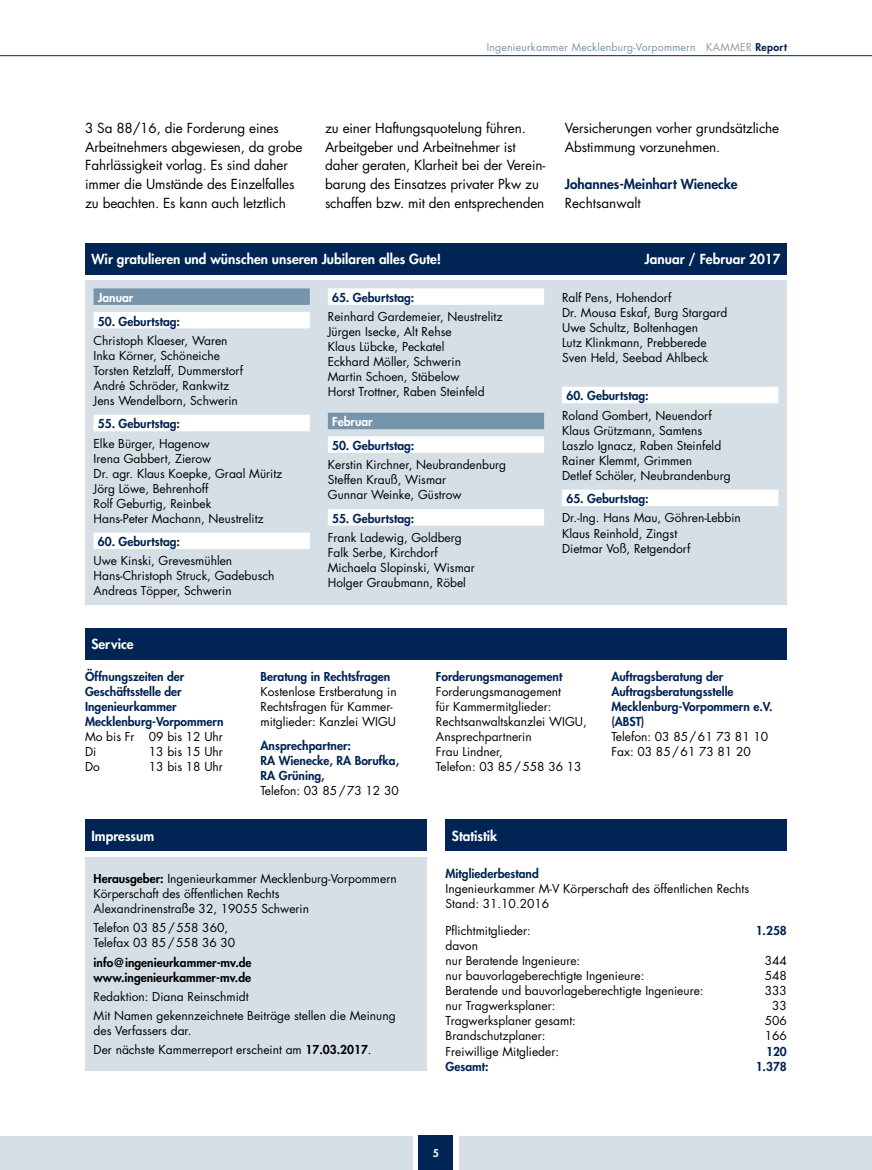
<style>
.page{position:relative;width:872px;height:1170px;background:#fff}
.page>*{position:absolute;margin:0;border:0;box-sizing:border-box;transform-origin:0 0}
.t1{font:13.5px/18.8px "Futura";letter-spacing:-.01em;color:#000}
.t2{font:800 13.5px "Futura";color:#fff}
.t3{font:800 13.5px "Futura";color:#002454}
.t4{font:12px/15px "Futura";color:#000}
.t5{font:800 12px/15px "Futura";color:#002454}
.t6{font:800 12px/15px "Futura";color:#000}
.t7{font:800 12px "Futura";color:#fff}
.t8{font:10.5px "Futura";letter-spacing:.02em;color:#7695ab}
.t9{font:800 10.5px "Futura";color:#fff}
.s1{color:#979797}
.s2{font-weight:800;color:#002454}
.s3{font-weight:800}
</style>
<div class="page">
<hr style="left:0;top:55px;width:872px;height:1px;background:#002454">
<div style="left:0;top:1135px;width:412px;height:34px;background:#d7dfe6"></div>
<div style="left:419px;top:1135px;width:34px;height:34px;background:#002454"></div>
<div style="left:459px;top:1135px;width:413px;height:34px;background:#d7dfe6"></div>
<div style="left:85px;top:281px;width:702px;height:324px;background:#d7dfe6"></div>
<div style="left:85px;top:243px;width:702px;height:31px;background:#002454"></div>
<div style="left:94px;top:288px;width:216px;height:17px;background:#7695ab"></div>
<div style="left:94px;top:312px;width:216px;height:16px;background:#fff"></div>
<div style="left:94px;top:414px;width:216px;height:17px;background:#fff"></div>
<div style="left:94px;top:532px;width:216px;height:17px;background:#fff"></div>
<div style="left:328px;top:288px;width:216px;height:17px;background:#fff"></div>
<div style="left:328px;top:412px;width:216px;height:17px;background:#7695ab"></div>
<div style="left:328px;top:436px;width:216px;height:16px;background:#fff"></div>
<div style="left:328px;top:509px;width:216px;height:16px;background:#fff"></div>
<div style="left:562px;top:387px;width:216px;height:16px;background:#fff"></div>
<div style="left:562px;top:489px;width:216px;height:17px;background:#fff"></div>
<div style="left:85px;top:857px;width:341px;height:213px;background:#d7dfe6"></div>
<div style="left:85px;top:819px;width:341px;height:31px;background:#002454"></div>
<div style="left:445px;top:819px;width:342px;height:31px;background:#002454"></div>
<div style="left:85px;top:628px;width:702px;height:31px;background:#002454"></div>
<p class="t8" style="left:486px;top:40px;width:302px">Ingenieurkammer Mecklenburg-Vorpommern <span class="s1">KAMMER</span> <span class="s2">Report</span></p>
<p class="t1" style="left:85px;top:118px;width:219px">3 Sa 88/16, die Forderung eines Arbeitnehmers abgewiesen, da grobe Fahrlässigkeit vorlag. Es sind daher immer die Umstände des Einzelfalles zu beachten. Es kann auch letztlich</p>
<p class="t1" style="left:325px;top:118px;width:222px">zu einer Haftungsquotelung führen.<br>Arbeitgeber und Arbeitnehmer ist daher geraten, Klarheit bei der Verein&shy;barung des Einsatzes privater Pkw zu schaffen bzw. mit den entsprechenden</p>
<p class="t1" style="left:565px;top:118px;width:216px">Versicherungen vorher grundsätzliche<br>Abstimmung vorzunehmen.</p>
<p class="t3" style="left:565px;top:175px;width:174px">Johannes-Meinhart Wienecke</p>
<p class="t1" style="left:565px;top:193px;width:77px">Rechtsanwalt</p>
<p class="t2" style="left:91px;top:250px;width:351px">Wir gratulieren und wünschen unseren Jubilaren alles Gute!</p>
<p class="t2" style="left:644px;top:250px;width:137px">Januar / Februar 2017</p>
<p class="t7" style="left:98px;top:289px;width:37px">Januar</p>
<p class="t5" style="left:98px;top:313px;width:84px">50. Geburtstag:</p>
<p class="t4" style="left:94px;top:333px;width:151px">Christoph Klaeser, Waren<br>Inka Körner, Schöneiche<br>Torsten Retzlaff, Dummerstorf<br>André Schröder, Rankwitz<br>Jens Wendelborn, Schwerin</p>
<p class="t5" style="left:98px;top:416px;width:84px">55. Geburtstag:</p>
<p class="t4" style="left:94px;top:435px;width:190px">Elke Bürger, Hagenow<br>Irena Gabbert, Zierow<br>Dr. agr. Klaus Koepke, Graal Müritz<br>Jörg Löwe, Behrenhoff<br>Rolf Geburtig, Reinbek<br>Hans-Peter Machann, Neustrelitz</p>
<p class="t5" style="left:98px;top:534px;width:84px">60. Geburtstag:</p>
<p class="t4" style="left:94px;top:553px;width:182px">Uwe Kinski, Grevesmühlen<br>Hans-Christoph Struck, Gadebusch<br>Andreas Töpper, Schwerin</p>
<p class="t4" style="left:562px;top:290px;width:167px">Ralf Pens, Hohendorf<br>Dr. Mousa Eskaf, Burg Stargard<br>Uwe Schultz, Boltenhagen<br>Lutz Klinkmann, Prebberede<br>Sven Held, Seebad Ahlbeck</p>
<p class="t5" style="left:566px;top:388px;width:84px">60. Geburtstag:</p>
<p class="t4" style="left:562px;top:407px;width:170px">Roland Gombert, Neuendorf<br>Klaus Grützmann, Samtens<br>Laszlo Ignacz, Raben Steinfeld<br>Rainer Klemmt, Grimmen<br>Detlef Schöler, Neubrandenburg</p>
<p class="t5" style="left:566px;top:491px;width:84px">65. Geburtstag:</p>
<p class="t4" style="left:562px;top:510px;width:180px">Dr.-Ing. Hans Mau, Göhren-Lebbin<br>Klaus Reinhold, Zingst<br>Dietmar Voß, Retgendorf</p>
<p class="t5" style="left:332px;top:290px;width:84px">65. Geburtstag:</p>
<p class="t4" style="left:328px;top:309px;width:176px">Reinhard Gardemeier, Neustrelitz<br>Jürgen Isecke, Alt Rehse<br>Klaus Lübcke, Peckatel<br>Eckhard Möller, Schwerin<br>Martin Schoen, Stäbelow<br>Horst Trottner, Raben Steinfeld</p>
<p class="t7" style="left:332px;top:414px;width:42px">Februar</p>
<p class="t5" style="left:332px;top:437px;width:84px">50. Geburtstag:</p>
<p class="t4" style="left:328px;top:457px;width:180px">Kerstin Kirchner, Neubrandenburg<br>Steffen Krauß, Wismar<br>Gunnar Weinke, Güstrow</p>
<p class="t5" style="left:332px;top:510px;width:84px">55. Geburtstag:</p>
<p class="t4" style="left:328px;top:530px;width:148px">Frank Ladewig, Goldberg<br>Falk Serbe, Kirchdorf<br>Michaela Slopinski, Wismar<br>Holger Graubmann, Röbel</p>
<p class="t2" style="left:91px;top:635px;width:44px">Service</p>
<p class="t5" style="left:85px;top:669px;width:140px">Öffnungszeiten der<br>Geschäftsstelle der<br>Ingenieurkammer<br>Mecklenburg-Vorpommern</p>
<p class="t4" style="left:85px;top:729px;width:139px">Mo bis Fr 09 bis 12 Uhr<br>Di</p>
<p class="t4" style="left:149px;top:744px;width:76px">13 bis 15 Uhr</p>
<p class="t4" style="left:85px;top:759px;width:16px">Do</p>
<p class="t4" style="left:149px;top:759px;width:76px">13 bis 18 Uhr</p>
<p class="t2" style="left:91px;top:826px;width:64px">Impressum</p>
<p class="t5" style="left:260px;top:669px;width:131px">Beratung in Rechtsfragen</p>
<p class="t4" style="left:260px;top:684px;width:138px">Kostenlose Erstberatung in<br>Rechtsfragen für Kammer&shy;mitglieder: Kanzlei WIGU</p>
<p class="t5" style="left:260px;top:737px;width:140px">Ansprechpartner:<br>RA Wienecke, RA Borufka,<br>RA Grüning,</p>
<p class="t4" style="left:260px;top:782px;width:140px">Telefon: 03 85/73 12 30</p>
<p class="t4" style="left:94px;top:870px;width:305px"><span class="s3">Herausgeber:</span> Ingenieurkammer Mecklenburg-Vorpommern<br>Körperschaft des öffentlichen Rechts<br>Alexandrinenstraße 32, 19055 Schwerin</p>
<p class="t4" style="left:94px;top:920px;width:143px">Telefon 03 85/558 360,<br>Telefax 03 85/558 36 30</p>
<p class="t6" style="left:94px;top:954px;width:160px">info@ingenieurkammer-mv.de www.ingenieurkammer-mv.de</p>
<p class="t4" style="left:94px;top:986px;width:304px;line-height:19.2px">Redaktion: Diana Reinschmidt<br>Mit Namen gekennzeichnete Beiträge stellen die Meinung</p>
<p class="t4" style="left:94px;top:1020px;width:279px;line-height:19.2px">des Verfassers dar.<br>Der nächste Kammerreport erscheint am <span class="s3">17.03.2017</span>.</p>
<p class="t5" style="left:436px;top:669px;width:128px">Forderungsmanagement</p>
<p class="t4" style="left:436px;top:684px;width:152px">Forderungsmanagement<br>für Kammermitglieder:<br>Rechtsanwaltskanzlei WIGU,<br>Ansprechpartnerin<br>Frau Lindner,<br>Telefon: 03 85/558 36 13</p>
<p class="t2" style="left:452px;top:826px;width:47px">Statistik</p>
<p class="t5" style="left:611px;top:669px;width:163px">Auftragsberatung der<br>Auftragsberatungsstelle<br>Mecklenburg-Vorpommern e.V. (ABST)</p>
<p class="t4" style="left:611px;top:729px;width:158px">Telefon: 03 85/61 73 81 10<br>Fax: 03 85/61 73 81 20</p>
<p class="t5" style="left:445px;top:865px;width:95px">Mitgliederbestand</p>
<p class="t4" style="left:445px;top:880px;width:305px">Ingenieurkammer M-V Körperschaft des öffentlichen Rechts<br>Stand: 31.10.2016</p>
<p class="t4" style="left:445px;top:923px;width:87px">Pflichtmitglieder:</p>
<p class="t5" style="left:755px;top:923px;width:33px">1.258</p>
<p class="t4" style="left:445px;top:938px;width:136px">davon<br>nur Beratende Ingenieure:</p>
<p class="t4" style="left:764px;top:953px;width:24px">344</p>
<p class="t4" style="left:445px;top:968px;width:200px">nur bauvorlageberechtigte Ingenieure:</p>
<p class="t4" style="left:764px;top:968px;width:24px">548</p>
<p class="t4" style="left:445px;top:983px;width:259px">Beratende und bauvorlageberechtigte Ingenieure:</p>
<p class="t4" style="left:764px;top:983px;width:24px">333</p>
<p class="t4" style="left:445px;top:998px;width:111px">nur Tragwerksplaner:</p>
<p class="t4" style="left:772px;top:998px;width:16px">33</p>
<p class="t4" style="left:445px;top:1013px;width:132px">Tragwerksplaner gesamt:</p>
<p class="t4" style="left:764px;top:1013px;width:24px">506</p>
<p class="t4" style="left:445px;top:1028px;width:101px">Brandschutzplaner:</p>
<p class="t4" style="left:764px;top:1028px;width:24px">166</p>
<p class="t4" style="left:445px;top:1043px;width:115px">Freiwillige Mitglieder:</p>
<p class="t5" style="left:766px;top:1043px;width:22px">120</p>
<p class="t5" style="left:445px;top:1058px;width:44px">Gesamt:</p>
<p class="t5" style="left:755px;top:1058px;width:33px">1.378</p>
<p class="t9" style="left:433px;top:1145px;width:8px">5</p>
</div>
